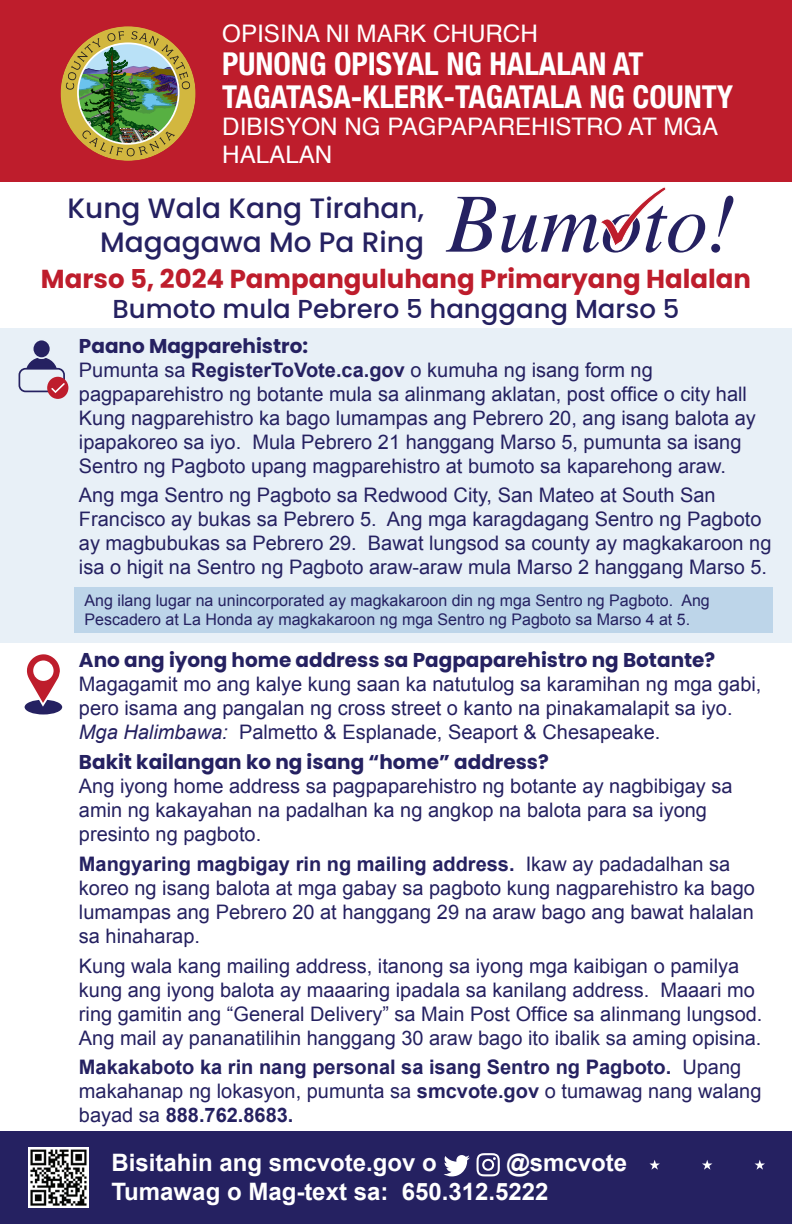
<style>
.page{position:relative;width:792px;height:1224px;background:#fff}
.page>*{position:absolute;margin:0;border:0;box-sizing:border-box;transform-origin:0 0}
.t1{font:italic 84px "Times";color:#252161}
.t2{font:700 condensed 31.4px/32.8px "Helvetica Neue";color:#fff}
.t3{font:500 28px/34px "Poppins";color:#252161;text-align:right}
.t4{font:700 26px "Poppins";color:#be1d2c}
.t5{font:500 26px "Poppins";color:#252161}
.t6{font:24.2px/27.8px "Helvetica";color:#fff}
.t7{font:700 24px/28.8px "Arial";color:#fff}
.t8{font:20px/24px "Arial";color:#252161}
.t9{font:700 20px/24px "Arial";color:#252161}
.t10{font:700 20px "Poppins";color:#252161}
.t11{font:16px/19.2px "Arial";color:#252161}
.s1{font-weight:700}
.s2{font-style:italic}
.s3{font-weight:400}
</style>
<div class="page">
<div style="left:0;top:0;width:792px;height:182px;background:#be1d2c"></div>
<div style="left:0;top:1131px;width:792px;height:93px;background:#252161"></div>
<div style="left:61px;top:26px;width:135px;height:135px;background:#d2b73f;border-radius:50%"></div>
<img style="left:66px;top:31px;width:124px;height:130px">
<svg style="left:444px;top:1155px;width:26px;height:21px"></svg>
<svg style="left:477px;top:1153px;width:23px;height:23px"></svg>
<div style="left:28px;top:1147px;width:61px;height:61px;background:#fff"></div>
<img style="left:30px;top:1149px;width:57px;height:57px">
<svg style="left:649px;top:1160px;width:11px;height:10px"></svg>
<svg style="left:702px;top:1160px;width:10px;height:10px"></svg>
<svg style="left:755px;top:1160px;width:10px;height:10px"></svg>
<div style="left:0;top:329px;width:792px;height:314px;background:#e8f0f7"></div>
<div style="left:75px;top:587px;width:698px;height:46px;background:#bdd5e9"></div>
<svg style="left:25px;top:700px;width:37px;height:15px"></svg>
<svg style="left:24px;top:654px;width:38px;height:58px"></svg>
<div style="left:33px;top:660px;width:21px;height:21px;background:#fff;border-radius:50%"></div>
<div style="left:33px;top:340px;width:18px;height:18px;background:#252161;border-radius:50%"></div>
<div style="left:32px;top:339px;width:19px;height:20px;border:2px solid #e8f0f7;border-radius:50%"></div>
<div style="left:19px;top:368px;width:46px;height:24px;border:2px solid #252161;border-radius:6px"></div>
<div style="left:47px;top:377px;width:21px;height:22px;background:#be1d2c;border-radius:50%"></div>
<svg style="left:23px;top:355px;width:42px;height:38px"></svg>
<svg style="left:601px;top:187px;width:65px;height:58px"></svg>
<p class="t6" style="left:222px;top:21px;width:317px">OPISINA NI MARK CHURCH</p>
<h2 class="t2" style="left:222px;top:45px;width:513px">PUNONG OPISYAL NG HALALAN AT<br>TAGATASA-KLERK-TAGATALA NG COUNTY</h2>
<p class="t6" style="left:222px;top:114px;width:498px">DIBISYON NG PAGPAPAREHISTRO AT MGA<br>HALALAN</p>
<h3 class="t3" style="left:67px;top:191px;width:358px">Kung Wala Kang Tirahan,<br>Magagawa Mo Pa Ring</h3>
<h1 class="t1" style="left:447px;top:150px;width:291px">Bumoto!</h1>
<h3 class="t4" style="left:41px;top:263px;width:712px">Marso 5, 2024 Pampanguluhang Primaryang Halalan</h3>
<h3 class="t5" style="left:113px;top:293px;width:568px">Bumoto mula Pebrero 5 hanggang Marso 5</h3>
<p class="t10" style="left:79px;top:334px;width:231px">Paano Magparehistro:</p>
<p class="t8" style="left:79px;top:358px;width:679px">Pumunta sa <span class="s1">RegisterToVote.ca.gov</span> o kumuha ng isang form ng pagpaparehistro ng botante mula sa alinmang aklatan, post office o city hall Kung nagparehistro ka bago lumampas ang Pebrero 20, ang isang balota ay ipapakoreo sa iyo. Mula Pebrero 21 hanggang Marso 5, pumunta sa isang Sentro ng Pagboto upang magparehistro at bumoto sa kaparehong araw.</p>
<p class="t8" style="left:79px;top:484px;width:694px">Ang mga Sentro ng Pagboto sa Redwood City, San Mateo at South San Francisco ay bukas sa Pebrero 5. Ang mga karagdagang Sentro ng Pagboto ay magbubukas sa Pebrero 29. Bawat lungsod sa county ay magkakaroon ng isa o higit na Sentro ng Pagboto araw-araw mula Marso 2 hanggang Marso 5.</p>
<p class="t11" style="left:85px;top:591px;width:627px">Ang ilang lugar na unincorporated ay magkakaroon din ng mga Sentro ng Pagboto. Ang<br>Pescadero at La Honda ay magkakaroon ng mga Sentro ng Pagboto sa Marso 4 at 5.</p>
<p class="t10" style="left:79px;top:649px;width:638px">Ano ang iyong home address sa Pagpaparehistro ng Botante?</p>
<p class="t8" style="left:79px;top:673px;width:684px">Magagamit mo ang kalye kung saan ka natutulog sa karamihan ng mga gabi, pero isama ang pangalan ng cross street o kanto na pinakamalapit sa iyo.<br><span class="s2">Mga Halimbawa:</span> Palmetto &amp; Esplanade, Seaport &amp; Chesapeake.</p>
<p class="t10" style="left:79px;top:751px;width:471px">Bakit kailangan ko ng isang “home” address?</p>
<p class="t8" style="left:79px;top:774px;width:655px">Ang iyong home address sa pagpaparehistro ng botante ay nagbibigay sa amin ng kakayahan na padalhan ka ng angkop na balota para sa iyong presinto ng pagboto.</p>
<p class="t8" style="left:79px;top:852px;width:677px"><span class="s1">Mangyaring magbigay rin ng mailing address.</span> Ikaw ay padadalhan sa koreo ng isang balota at mga gabay sa pagboto kung nagparehistro ka bago lumampas ang Pebrero 20 at hanggang 29 na araw bago ang bawat halalan sa hinaharap.</p>
<p class="t8" style="left:79px;top:954px;width:685px">Kung wala kang mailing address, itanong sa iyong mga kaibigan o pamilya kung ang iyong balota ay maaaring ipadala sa kanilang address. Maaari mo ring gamitin ang “General Delivery” sa Main Post Office sa alinmang lungsod.<br>Ang mail ay pananatilihin hanggang 30 araw bago ito ibalik sa aming opisina.</p>
<p class="t9" style="left:79px;top:1056px;width:684px">Makakaboto ka rin nang personal sa isang Sentro ng Pagboto. <span class="s3">Upang makahanap ng lokasyon, pumunta sa</span> smcvote.gov <span class="s3">o tumawag nang walang bayad sa</span> 888.762.8683.</p>
<p class="t7" style="left:111px;top:1149px;width:517px;text-indent:395px">@smcvote<br>Tumawag o Mag-text sa: 650.312.5222</p>
<p class="t7" style="left:111px;top:1149px;width:327px">Bisitahin ang smcvote.gov o</p>
</div>
